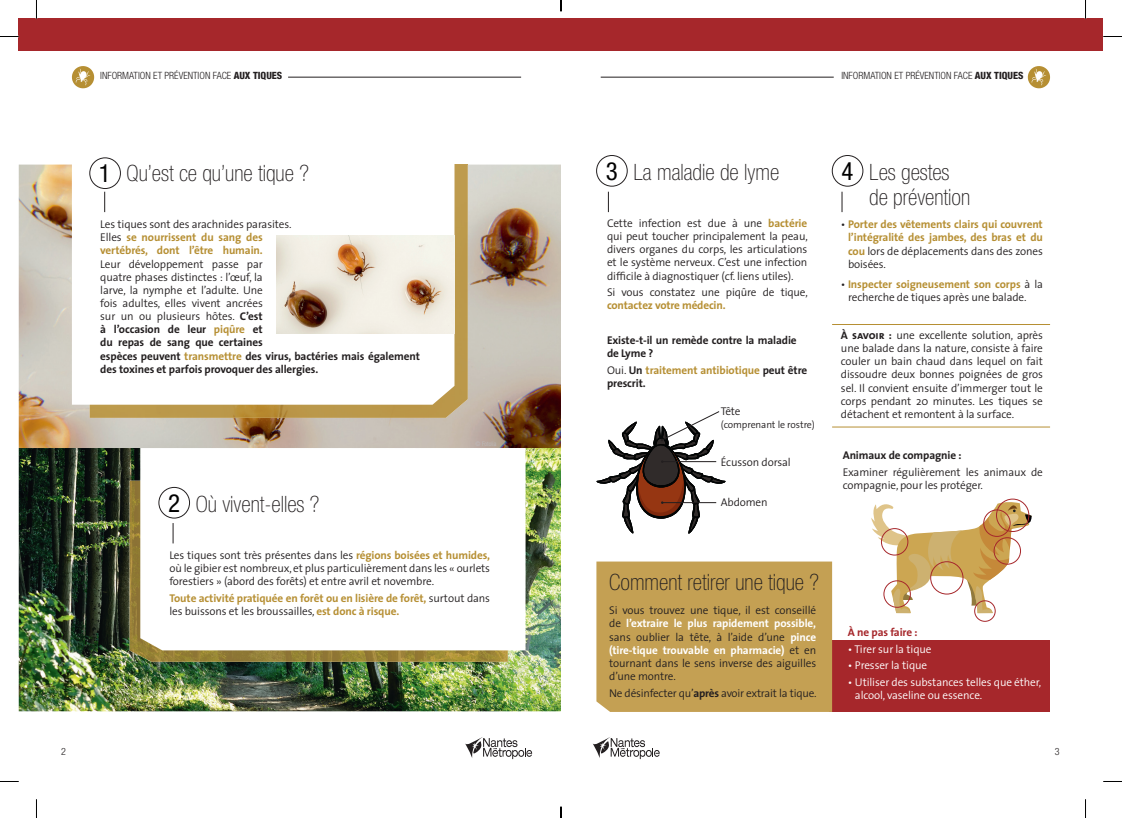
<style>
.page{position:relative;width:1122px;height:818px;background:#fff}
.page>*{position:absolute;margin:0;border:0;box-sizing:border-box;transform-origin:0 0}
.t1{font:100 condensed 22.5px/25px "Helvetica Neue LT Std";color:#231f20}
.t2{font:300 11.25px/13.1px "The Sans";letter-spacing:-.01em;color:#231f20;text-align:justify}
.t3{font:700 11.25px/13.1px "The Sans";letter-spacing:-.01em;color:#b68f33}
.t4{font:300 11.25px/13.1px "The Sans";letter-spacing:-.01em;color:#fff}
.t5{font:700 11.25px/13.1px "The Sans";letter-spacing:-.01em;color:#231f20}
.t6{font:700 11.25px "The Sans";letter-spacing:-.01em;color:#a6272b}
.t7{font:300 condensed 10px "Helvetica Neue LT Std";color:#231f20}
.t8{font:300 10px "The Sans";letter-spacing:-.01em;color:#231f20}
.s1{font-weight:800}
.s2{font-weight:400;font-size:25px;color:#000}
.s3{font-weight:300;color:#231f20}
.s4{font-weight:700}
.s5{font-weight:700;color:#b68f33}
.s6{color:#231f20}
.s7{font-family:"The Sans Bold Caps";font-weight:400}
.s8{font-weight:700;color:#fff}
</style>
<div class="page">
<hr style="left:288px;top:77px;width:233px;height:1px;background:#231f20">
<hr style="left:601px;top:77px;width:233px;height:1px;background:#231f20">
<svg style="left:593px;top:737px;width:67px;height:21px"></svg>
<svg style="left:465px;top:737px;width:67px;height:21px"></svg>
<svg style="left:71px;top:66px;width:24px;height:23px"></svg>
<svg style="left:1027px;top:66px;width:24px;height:23px"></svg>
<div style="left:829px;top:640px;width:220px;height:70px;background:#a6272b"></div>
<img style="left:19px;top:164px;width:542px;height:546px">
<img style="left:90px;top:164px;width:378px;height:253px">
<svg style="left:72px;top:162px;width:382px;height:242px"></svg>
<img style="left:130px;top:480px;width:378px;height:181px">
<div style="left:596px;top:561px;width:236px;height:150px;background:#c4a053"></div>
<svg style="left:140px;top:447px;width:385px;height:203px"></svg>
<div style="left:90px;top:158px;width:31px;height:30px;border:1px solid #231f20;border-radius:50%"></div>
<div style="left:159px;top:487px;width:31px;height:31px;border:1px solid #231f20;border-radius:50%"></div>
<svg style="left:104px;top:191px;width:1px;height:21px"></svg>
<svg style="left:608px;top:191px;width:1px;height:21px"></svg>
<svg style="left:842px;top:191px;width:1px;height:21px"></svg>
<svg style="left:173px;top:522px;width:1px;height:21px"></svg>
<div style="left:19px;top:19px;width:1084px;height:32px;background:#a6272b"></div>
<div style="left:596px;top:155px;width:31px;height:31px;border:1px solid #231f20;border-radius:50%"></div>
<hr style="left:832px;top:324px;width:218px;height:1px;background:#b68f33">
<hr style="left:832px;top:426px;width:218px;height:1px;background:#b68f33">
<div style="left:832px;top:155px;width:31px;height:31px;border:1px solid #231f20;border-radius:50%"></div>
<img style="left:277px;top:236px;width:177px;height:97px">
<svg style="left:871px;top:501px;width:160px;height:111px"></svg>
<div style="left:983px;top:509px;width:27px;height:27px;border:1px solid #a6272b;border-radius:50%"></div>
<div style="left:993px;top:537px;width:28px;height:27px;border:1px solid #a6272b;border-radius:50%"></div>
<div style="left:883px;top:580px;width:28px;height:27px;border:1px solid #a6272b;border-radius:50%"></div>
<div style="left:881px;top:527px;width:27px;height:28px;border:1px solid #a6272b;border-radius:50%"></div>
<div style="left:974px;top:600px;width:21px;height:21px;border:1px solid #a6272b;border-radius:50%"></div>
<div style="left:930px;top:561px;width:33px;height:33px;border:1px solid #a6272b;border-radius:50%"></div>
<div style="left:996px;top:498px;width:33px;height:33px;border:1px solid #a6272b;border-radius:50%"></div>
<svg style="left:596px;top:411px;width:130px;height:123px"></svg>
<svg style="left:0;top:36px;width:19px;height:1px"></svg>
<svg style="left:1103px;top:36px;width:19px;height:1px"></svg>
<svg style="left:36px;top:0;width:1px;height:19px"></svg>
<svg style="left:36px;top:799px;width:1px;height:18px"></svg>
<svg style="left:1085px;top:0;width:1px;height:19px"></svg>
<svg style="left:1085px;top:799px;width:1px;height:18px"></svg>
<svg style="left:560px;top:0;width:2px;height:11px"></svg>
<svg style="left:560px;top:806px;width:2px;height:11px"></svg>
<p class="t7" style="left:100px;top:70px;width:184px">INFORMATION ET PRÉVENTION FACE <span class="s1">AUX TIQUES</span></p>
<p class="t7" style="left:841px;top:70px;width:184px">INFORMATION ET PRÉVENTION FACE <span class="s1">AUX TIQUES</span></p>
<h1 class="t1" style="left:99px;top:160px;width:211px"><span class="s2">1</span> Qu’est ce qu’une tique ?</h1>
<p class="t3" style="left:100px;top:217px;width:193px"><span class="s3">Les tiques sont des arachnides parasites.<br>Elles</span> se nourrissent du sang des vertébrés, dont l’être humain.</p>
<p class="t2" style="left:100px;top:257px;width:321px;text-align:left">Leur développement passe par<br>quatre phases distinctes : l’œuf, la<br>larve, la nymphe et l’adulte. Une<br>fois adultes, elles vivent ancrées<br>sur un ou plusieurs hôtes. <span class="s4">C’est<br>à l’occasion de leur</span> <span class="s5">piqûre</span> <span class="s4">et<br>du repas de sang que certaines<br>espèces peuvent</span> <span class="s5">transmettre</span> <span class="s4">des virus, bactéries mais également des toxines et parfois provoquer des allergies.</span></p>
<h1 class="t1" style="left:168px;top:491px;width:153px"><span class="s2">2</span> Où vivent-elles ?</h1>
<p class="t2" style="left:169px;top:547px;width:322px">Les tiques sont très présentes dans les <span class="s5">régions boisées et humides, </span>où le gibier est nombreux, et plus particulièrement dans les « ourlets forestiers » (abord des forêts) et entre avril et novembre.</p>
<p class="t3" style="left:169px;top:590px;width:322px">Toute activité pratiquée en forêt ou en lisière de forêt, <span class="s3">surtout dans les buissons et les broussailles,</span> est donc à risque.</p>
<h1 class="t1" style="left:606px;top:159px;width:175px"><span class="s2">3</span> La maladie de lyme</h1>
<p class="t2" style="left:607px;top:216px;width:202px">Cette infection est due à une <span class="s5">bactérie </span>qui peut toucher principalement la peau, divers organes du corps, les articulations et le système nerveux. C’est une infection difficile à diagnostiquer (cf. liens utiles).</p>
<p class="t2" style="left:607px;top:285px;width:202px">Si vous constatez une piqûre de tique,</p>
<p class="t3" style="left:607px;top:298px;width:120px">contactez votre médecin.</p>
<p class="t5" style="left:607px;top:333px;width:191px">Existe-t-il un remède contre la maladie de Lyme ?</p>
<p class="t3" style="left:607px;top:363px;width:202px"><span class="s3">Oui.</span> <span class="s6">Un</span> traitement antibiotique <span class="s6">peut être prescrit.</span></p>
<p class="t2" style="left:721px;top:404px;width:21px">Tête</p>
<p class="t8" style="left:721px;top:416px;width:96px">(comprenant le rostre)</p>
<p class="t2" style="left:721px;top:454px;width:72px">Écusson dorsal</p>
<p class="t2" style="left:721px;top:494px;width:48px">Abdomen</p>
<h1 class="t1" style="left:869px;top:159px;width:103px;text-indent:-28px"><span class="s2">4</span> Les gestes de prévention</h1>
<p class="t3" style="left:848px;top:217px;width:196px;text-align:justify;text-indent:-7px"><span class="s3">•</span> Porter des vêtements clairs qui couvrent l’intégralité des jambes, des bras et du cou <span class="s3">lors de déplacements dans des zones boisées.</span></p>
<p class="t2" style="left:848px;top:277px;width:196px;text-indent:-7px">• <span class="s5">Inspecter soigneusement son corps</span> à la recherche de tiques après une balade.</p>
<p class="t2" style="left:841px;top:328px;width:203px"><span class="s7">À savoir :</span> une excellente solution, après une balade dans la nature, consiste à faire couler un bain chaud dans lequel on fait dissoudre deux bonnes poignées de gros sel. Il convient ensuite d’immerger tout le corps pendant 20 minutes. Les tiques se détachent et remontent à la surface.</p>
<p class="t5" style="left:843px;top:448px;width:120px">Animaux de compagnie :</p>
<p class="t2" style="left:843px;top:465px;width:202px">Examiner régulièrement les animaux de compagnie, pour les protéger.</p>
<h1 class="t1" style="left:609px;top:569px;width:211px">Comment retirer une tique ?</h1>
<p class="t2" style="left:609px;top:603px;width:208px">Si vous trouvez une tique, il est conseillé de <span class="s8">l’extraire le plus rapidement possible, </span>sans oublier la tête, à l’aide d’une <span class="s8">pince (tire-tique trouvable en pharmacie)</span> et en tournant dans le sens inverse des aiguilles d’une montre.</p>
<p class="t2" style="left:609px;top:685px;width:209px">Ne désinfecter qu’<span class="s4">après</span> avoir extrait la tique.</p>
<p class="t6" style="left:848px;top:622px;width:71px">À ne pas faire :</p>
<p class="t4" style="left:848px;top:641px;width:85px">• Tirer sur la tique</p>
<p class="t4" style="left:848px;top:658px;width:81px">• Presser la tique</p>
<p class="t4" style="left:855px;top:674px;width:188px;text-indent:-7px">• Utiliser des substances telles que éther, alcool, vaseline ou essence.</p>
<p class="t7" style="left:61px;top:745px;width:6px">2</p>
<p class="t7" style="left:1054px;top:745px;width:6px">3</p>
</div>
